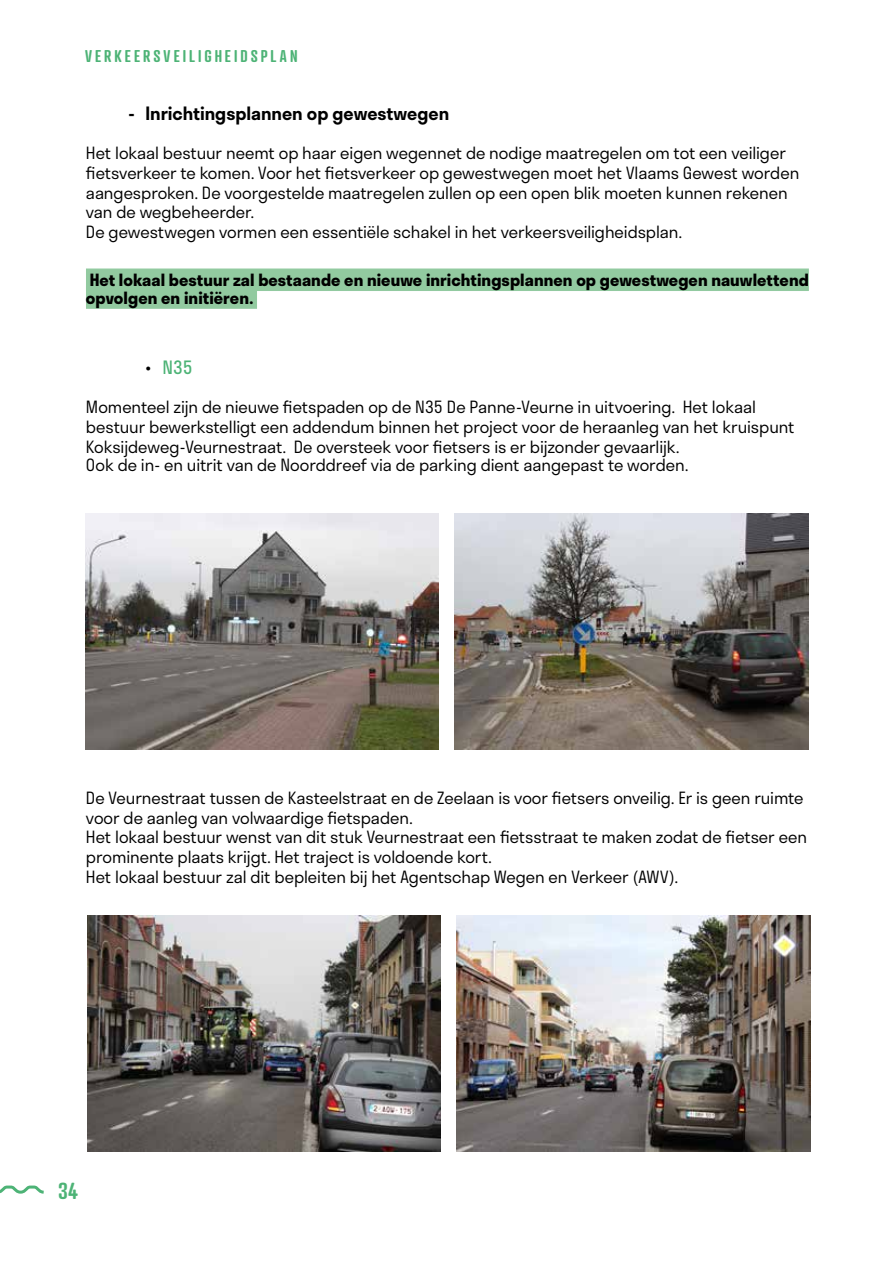
<style>
.page{position:relative;width:893px;height:1263px;background:#fff}
.page>*{position:absolute;margin:0;border:0;box-sizing:border-box;transform-origin:0 0}
.t1{font:600 22.5px "Atrament";color:#4db376}
.t2{font:600 18px "Stratos";color:#000}
.t3{font:18px "Stratos";color:#4db376}
.t4{font:300 16.5px/19.8px "Stratos";letter-spacing:-.005em;color:#000}
.t5{font:700 16.5px/17.9px "Stratos";letter-spacing:.005em;color:#000}
.t6{font:600 16.5px "Atrament";letter-spacing:.19em;color:#4db376}
.s1{color:#000}
</style>
<div class="page">
<svg style="left:0;top:1185px;width:44px;height:9px"></svg>
<div style="left:86px;top:268px;width:723px;height:23px;background:#92caa0"></div>
<div style="left:86px;top:286px;width:171px;height:23px;background:#92caa0"></div>
<img style="left:85px;top:514px;width:354px;height:235px">
<img style="left:455px;top:514px;width:353px;height:235px">
<img style="left:87px;top:915px;width:354px;height:236px">
<img style="left:457px;top:915px;width:353px;height:236px">
<p class="t6" style="left:85px;top:46px;width:214px">VERKEERSVEILIGHEIDSPLAN</p>
<p class="t2" style="left:129px;top:99px;width:322px">- Inrichtingsplannen op gewestwegen</p>
<p class="t4" style="left:86px;top:142px;width:715px">Het lokaal bestuur neemt op haar eigen wegennet de nodige maatregelen om tot een veiliger fietsverkeer te komen. Voor het fietsverkeer op gewestwegen moet het Vlaams Gewest worden aangesproken. De voorgestelde maatregelen zullen op een open blik moeten kunnen rekenen van de wegbeheerder.<br>De gewestwegen vormen een essentiële schakel in het verkeersveiligheidsplan.</p>
<p class="t5" style="left:86px;top:270px;width:724px">Het lokaal bestuur zal bestaande en nieuwe inrichtingsplannen op gewestwegen nauwlettend opvolgen en initiëren.</p>
<p class="t3" style="left:146px;top:353px;width:49px"><span class="s1">•</span> N35</p>
<p class="t4" style="left:86px;top:397px;width:710px">Momenteel zijn de nieuwe fietspaden op de N35 De Panne-Veurne in uitvoering. Het lokaal bestuur bewerkstelligt een addendum binnen het project voor de heraanleg van het kruispunt<br>Koksijdeweg-Veurnestraat. De oversteek voor fietsers is er bijzonder gevaarlijk.</p>
<p class="t4" style="left:86px;top:454px;width:604px">Ook de in- en uitrit van de Noorddreef via de parking dient aangepast te worden.</p>
<p class="t4" style="left:86px;top:787px;width:723px">De Veurnestraat tussen de Kasteelstraat en de Zeelaan is voor fietsers onveilig. Er is geen ruimte voor de aanleg van volwaardige fietspaden.<br>Het lokaal bestuur wenst van dit stuk Veurnestraat een fietsstraat te maken zodat de fietser een prominente plaats krijgt. Het traject is voldoende kort.<br>Het lokaal bestuur zal dit bepleiten bij het Agentschap Wegen en Verkeer (AWV).</p>
<h1 class="t1" style="left:58px;top:1177px;width:21px">34</h1>
</div>
